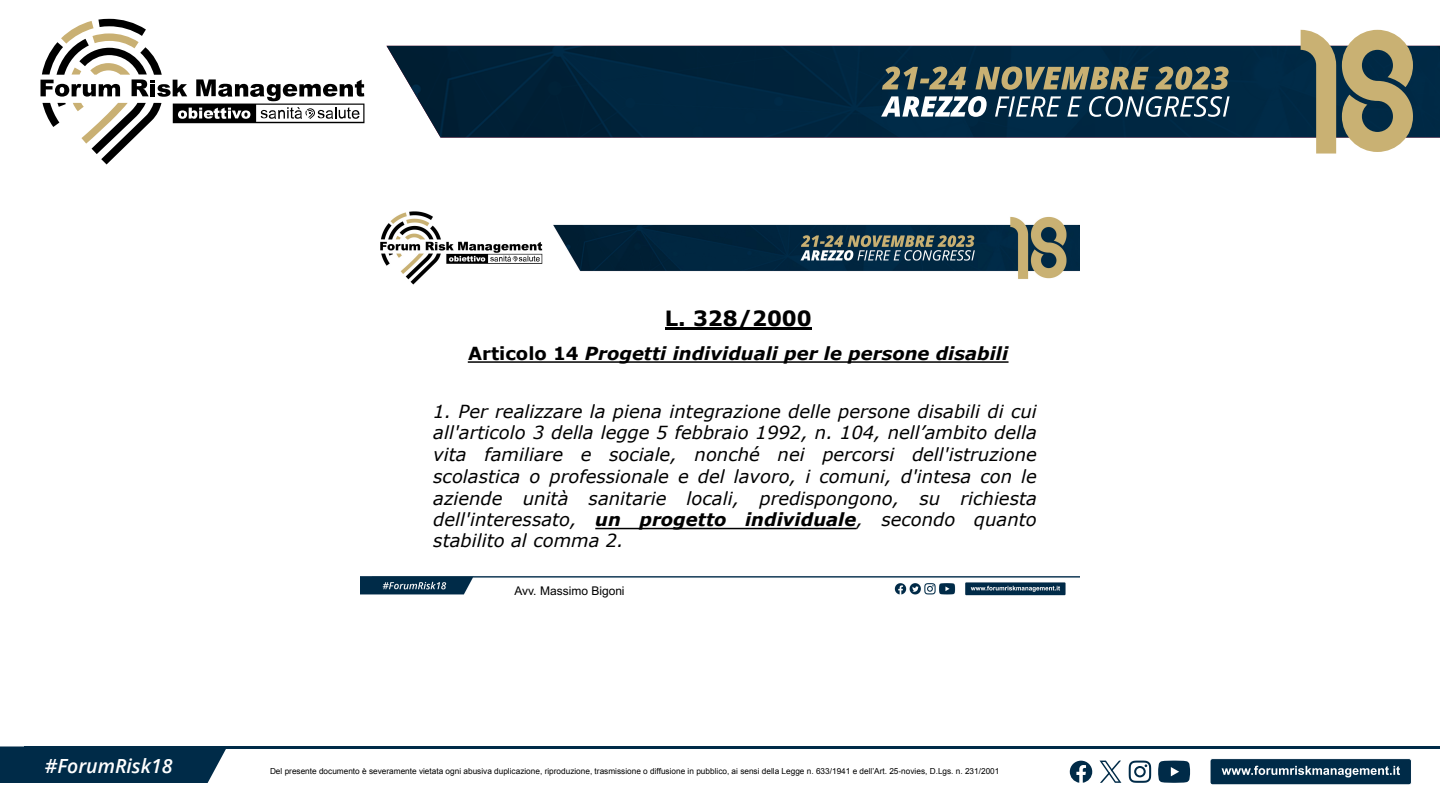
<style>
.page{position:relative;width:1440px;height:810px;background:#fff}
.page>*{position:absolute;margin:0;border:0;box-sizing:border-box;transform-origin:0 0}
.t1{font:700 21px "Verdana";color:#000}
.t2{font:italic 600 19.5px "Open Sans";color:#fff}
.t3{font:italic 18px/21.5px "Verdana";color:#000;text-align:justify}
.t4{font:italic 700 18px "Verdana";color:#000}
.t5{font:12px "Arial";color:#000}
.t6{font:8.25px "Arial";color:#000}
.s1{font-style:normal}
.s2{font-weight:700}
</style>
<div class="page">
<div style="left:0;top:746px;width:226px;height:37px;background:#002b48"></div>
<div style="left:1210px;top:759px;width:201px;height:26px;background:#002b48;border-radius:3px"></div>
<div style="left:1210px;top:758px;width:202px;height:27px;border:1px solid #fff;border-radius:3px"></div>
<svg style="left:1222px;top:766px;width:178px;height:11px"></svg>
<hr style="left:24px;top:746px;width:1416px;height:3px;background:#002b48">
<img style="left:386px;top:46px;width:1054px;height:92px">
<svg style="left:1342px;top:30px;width:71px;height:122px;background:#9a9575"></svg>
<svg style="left:1301px;top:30px;width:35px;height:124px;background:#929074"></svg>
<svg style="left:40px;top:19px;width:324px;height:145px"></svg>
<svg style="left:881px;top:96px;width:349px;height:21px"></svg>
<svg style="left:882px;top:66px;width:347px;height:24px;background:#656c5b"></svg>
<svg style="left:1129px;top:761px;width:22px;height:22px"></svg>
<svg style="left:1158px;top:761px;width:32px;height:22px"></svg>
<svg style="left:1070px;top:761px;width:22px;height:22px"></svg>
<svg style="left:1100px;top:761px;width:21px;height:22px"></svg>
<img style="left:360px;top:211px;width:720px;height:385px">
<hr style="left:665px;top:328px;width:147px;height:2px;background:#000">
<svg style="left:468px;top:361px;width:541px;height:2px"></svg>
<svg style="left:595px;top:528px;width:261px;height:1px"></svg>
<p class="t1" style="left:665px;top:303px;width:148px">L. 328/2000</p>
<p class="t4" style="left:468px;top:341px;width:542px"><span class="s1">Articolo 14</span> Progetti individuali per le persone disabili</p>
<p class="t3" style="left:433px;top:401px;width:605px">1. Per realizzare la piena integrazione delle persone disabili di cui all'articolo 3 della legge 5 febbraio 1992, n. 104, nell’ambito della vita familiare e sociale, nonché nei percorsi dell'istruzione scolastica o professionale e del lavoro, i comuni, d'intesa con le aziende unità sanitarie locali, predispongono, su richiesta dell'interessato, <span class="s2">un progetto individuale</span>, secondo quanto stabilito al comma 2.</p>
<p class="t5" style="left:514px;top:582px;width:112px">Avv. Massimo Bigoni</p>
<p class="t2" style="left:45px;top:752px;width:129px">#ForumRisk18</p>
<p class="t6" style="left:270px;top:766px;width:731px">Del presente documento è severamente vietata ogni abusiva duplicazione, riproduzione, trasmissione o diffusione in pubblico, ai sensi della Legge n. 633/1941 e dell’Art. 25-novies, D.Lgs. n. 231/2001</p>
</div>
